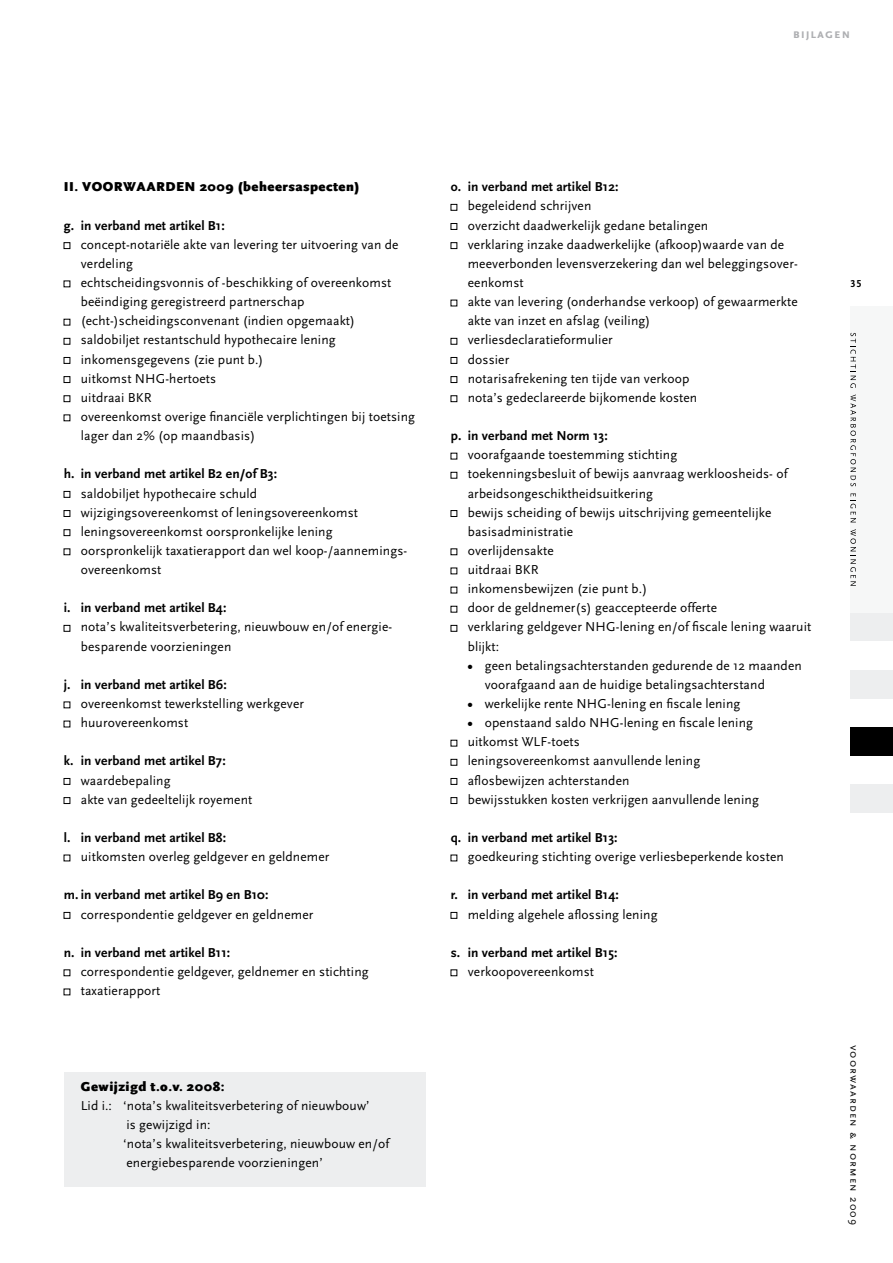
<style>
.page{position:relative;width:893px;height:1263px;background:#fff}
.page>*{position:absolute;margin:0;border:0;box-sizing:border-box;transform-origin:0 0}
.t1{font:13.5px/19.2px "Scala Sans";letter-spacing:.01em;color:#000}
.t2{font:700 13.5px "Scala Sans";letter-spacing:.01em;color:#000}
.t3{font:900 13.5px "Scala Sans";letter-spacing:.035em;color:#000}
.t4{font:700 13.5px "Scala Sans Caps";color:#aeafb2}
.t5{font:11.25px "Scala Sans Caps";letter-spacing:.1em;color:#000}
.t6{font:700 10.5px "Scala Sans Caps";color:#000}
.s1{font-weight:700}
</style>
<div class="page">
<div style="left:850px;top:612px;width:43px;height:29px;background:#edeeef"></div>
<div style="left:850px;top:670px;width:43px;height:28px;background:#edeeef"></div>
<div style="left:850px;top:727px;width:43px;height:29px;background:#000"></div>
<div style="left:850px;top:784px;width:43px;height:29px;background:#edeeef"></div>
<div style="left:850px;top:306px;width:43px;height:306px;background:#f6f7f7"></div>
<div style="left:64px;top:1071px;width:361px;height:115px;background:#edeeef"></div>
<svg style="left:850px;top:333px;width:6px;height:55px"></svg>
<svg style="left:850px;top:394px;width:6px;height:92px"></svg>
<svg style="left:850px;top:493px;width:6px;height:29px"></svg>
<svg style="left:850px;top:529px;width:6px;height:57px"></svg>
<div style="left:64px;top:242px;width:6px;height:7px;border:1px solid #000"></div>
<svg style="left:64px;top:281px;width:6px;height:6px"></svg>
<svg style="left:64px;top:319px;width:6px;height:6px"></svg>
<svg style="left:64px;top:338px;width:6px;height:6px"></svg>
<div style="left:64px;top:357px;width:6px;height:7px;border:1px solid #000"></div>
<div style="left:64px;top:376px;width:6px;height:7px;border:1px solid #000"></div>
<div style="left:64px;top:395px;width:6px;height:7px;border:1px solid #000"></div>
<svg style="left:64px;top:415px;width:6px;height:6px"></svg>
<div style="left:64px;top:491px;width:6px;height:7px;border:1px solid #000"></div>
<div style="left:64px;top:510px;width:6px;height:7px;border:1px solid #000"></div>
<div style="left:64px;top:529px;width:6px;height:7px;border:1px solid #000"></div>
<svg style="left:64px;top:549px;width:6px;height:6px"></svg>
<svg style="left:64px;top:625px;width:6px;height:6px"></svg>
<svg style="left:64px;top:702px;width:6px;height:6px"></svg>
<svg style="left:64px;top:721px;width:6px;height:6px"></svg>
<div style="left:64px;top:778px;width:6px;height:7px;border:1px solid #000"></div>
<div style="left:64px;top:797px;width:6px;height:7px;border:1px solid #000"></div>
<svg style="left:64px;top:855px;width:6px;height:6px"></svg>
<svg style="left:64px;top:912px;width:6px;height:6px"></svg>
<svg style="left:64px;top:989px;width:6px;height:6px"></svg>
<div style="left:451px;top:204px;width:6px;height:7px;border:1px solid #000"></div>
<div style="left:451px;top:223px;width:6px;height:7px;border:1px solid #000"></div>
<div style="left:451px;top:242px;width:6px;height:7px;border:1px solid #000"></div>
<svg style="left:451px;top:300px;width:6px;height:6px"></svg>
<svg style="left:451px;top:338px;width:6px;height:6px"></svg>
<div style="left:451px;top:357px;width:6px;height:7px;border:1px solid #000"></div>
<div style="left:451px;top:376px;width:6px;height:7px;border:1px solid #000"></div>
<div style="left:451px;top:395px;width:6px;height:7px;border:1px solid #000"></div>
<svg style="left:451px;top:453px;width:6px;height:6px"></svg>
<svg style="left:451px;top:472px;width:6px;height:6px"></svg>
<div style="left:451px;top:510px;width:6px;height:7px;border:1px solid #000"></div>
<svg style="left:451px;top:549px;width:6px;height:6px"></svg>
<svg style="left:451px;top:568px;width:6px;height:6px"></svg>
<svg style="left:451px;top:587px;width:6px;height:6px"></svg>
<svg style="left:451px;top:606px;width:6px;height:6px"></svg>
<svg style="left:451px;top:625px;width:6px;height:6px"></svg>
<svg style="left:451px;top:740px;width:6px;height:6px"></svg>
<svg style="left:451px;top:759px;width:6px;height:6px"></svg>
<div style="left:451px;top:778px;width:6px;height:7px;border:1px solid #000"></div>
<div style="left:451px;top:797px;width:6px;height:7px;border:1px solid #000"></div>
<svg style="left:451px;top:855px;width:6px;height:6px"></svg>
<svg style="left:451px;top:912px;width:6px;height:6px"></svg>
<p class="t4" style="left:793px;top:26px;width:59px">bijlagen</p>
<p class="t3" style="left:64px;top:180px;width:297px">II. VOORWAARDEN 2009 (beheersaspecten)</p>
<p class="t2" style="left:64px;top:218px;width:162px">g. in verband met artikel B1:</p>
<p class="t1" style="left:81px;top:235px;width:336px">concept-notariële akte van levering ter uitvoering van de verdeling<br>echtscheidingsvonnis of -beschikking of overeenkomst beëindiging geregistreerd partnerschap (echt-)scheidingsconvenant (indien opgemaakt) saldobiljet restantschuld hypothecaire lening inkomensgegevens (zie punt b.)<br>uitkomst NHG-hertoets<br>uitdraai BKR<br>overeenkomst overige financiële verplichtingen bij toetsing lager dan 2% (op maandbasis)</p>
<p class="t2" style="left:64px;top:467px;width:215px">h. in verband met artikel B2 en/of B3:</p>
<p class="t1" style="left:81px;top:484px;width:328px">saldobiljet hypothecaire schuld<br>wijzigingsovereenkomst of leningsovereenkomst leningsovereenkomst oorspronkelijke lening oorspronkelijk taxatierapport dan wel koop-/aannemings&shy;overeenkomst</p>
<p class="t2" style="left:64px;top:601px;width:164px">i. in verband met artikel B4:</p>
<p class="t1" style="left:81px;top:618px;width:312px">nota’s kwaliteitsverbetering, nieuwbouw en/of energie&shy;besparende voorzieningen</p>
<p class="t2" style="left:64px;top:677px;width:165px">j. in verband met artikel B6:</p>
<p class="t1" style="left:81px;top:694px;width:225px">overeenkomst tewerkstelling werkgever huurovereenkomst</p>
<p class="t2" style="left:64px;top:754px;width:164px">k. in verband met artikel B7:</p>
<p class="t1" style="left:81px;top:771px;width:173px">waardebepaling<br>akte van gedeeltelijk royement</p>
<p class="t2" style="left:64px;top:830px;width:164px">l. in verband met artikel B8:</p>
<p class="t1" style="left:81px;top:847px;width:250px">uitkomsten overleg geldgever en geldnemer</p>
<p class="t2" style="left:64px;top:888px;width:206px">m. in verband met artikel B9 en B10:</p>
<p class="t1" style="left:81px;top:905px;width:234px">correspondentie geldgever en geldnemer</p>
<p class="t2" style="left:64px;top:945px;width:168px">n. in verband met artikel B11:</p>
<p class="t1" style="left:81px;top:962px;width:289px">correspondentie geldgever, geldnemer en stichting taxatierapport</p>
<p class="t3" style="left:81px;top:1079px;width:145px">Gewijzigd t.o.v. 2008:</p>
<p class="t1" style="left:123px;top:1096px;width:267px;text-indent:-43px">Lid i.: ‘nota’s kwaliteitsverbetering of nieuwbouw’<br>is gewijzigd in:<br>‘nota’s kwaliteitsverbetering, nieuwbouw en/of energiebesparende voorzieningen’</p>
<p class="t2" style="left:451px;top:180px;width:169px">o. in verband met artikel B12:</p>
<p class="t1" style="left:468px;top:197px;width:332px">begeleidend schrijven<br>overzicht daadwerkelijk gedane betalingen<br>verklaring inzake daadwerkelijke (afkoop)waarde van de meeverbonden levensverzekering dan wel beleggingsover&shy;eenkomst<br>akte van levering (onderhandse verkoop) of gewaarmerkte akte van inzet en afslag (veiling) verliesdeclaratieformulier<br>dossier<br>notarisafrekening ten tijde van verkoop<br>nota’s gedeclareerde bijkomende kosten</p>
<p class="t2" style="left:451px;top:428px;width:159px">p. in verband met Norm 13:</p>
<p class="t1" style="left:468px;top:445px;width:345px">voorafgaande toestemming stichting<br>toekenningsbesluit of bewijs aanvraag werkloosheids- of arbeidsongeschiktheidsuitkering<br>bewijs scheiding of bewijs uitschrijving gemeentelijke basisadministratie<br>overlijdensakte<br>uitdraai BKR<br>inkomensbewijzen (zie punt b.)<br>door de geldnemer(s) geaccepteerde offerte<br>verklaring geldgever NHG-lening en/of fiscale lening waaruit blijkt:</p>
<p class="t1" style="left:485px;top:656px;width:319px;text-indent:-17px"><span class="s1">•</span> geen betalingsachterstanden gedurende de 12 maanden voorafgaand aan de huidige betalingsachterstand</p>
<p class="t1" style="left:468px;top:694px;width:274px"><span class="s1">•</span> werkelijke rente NHG-lening en fiscale lening</p>
<p class="t1" style="left:468px;top:713px;width:293px"><span class="s1">•</span> openstaand saldo NHG-lening en fiscale lening uitkomst WLF-toets<br>leningsovereenkomst aanvullende lening aflosbewijzen achterstanden<br>bewijsstukken kosten verkrijgen aanvullende lening</p>
<p class="t2" style="left:451px;top:830px;width:168px">q. in verband met artikel B13:</p>
<p class="t1" style="left:468px;top:847px;width:318px">goedkeuring stichting overige verliesbeperkende kosten</p>
<p class="t2" style="left:451px;top:888px;width:170px">r. in verband met artikel B14:</p>
<p class="t1" style="left:468px;top:905px;width:191px">melding algehele aflossing lening</p>
<p class="t2" style="left:451px;top:945px;width:168px">s. in verband met artikel B15:</p>
<p class="t1" style="left:468px;top:962px;width:128px">verkoopovereenkomst</p>
<p class="t6" style="left:850px;top:278px;width:13px">35</p>
<p class="t5" style="left:860px;top:1044px;width:182px;rotate:90deg">voorwaarden &amp; normen 2009</p>
</div>
